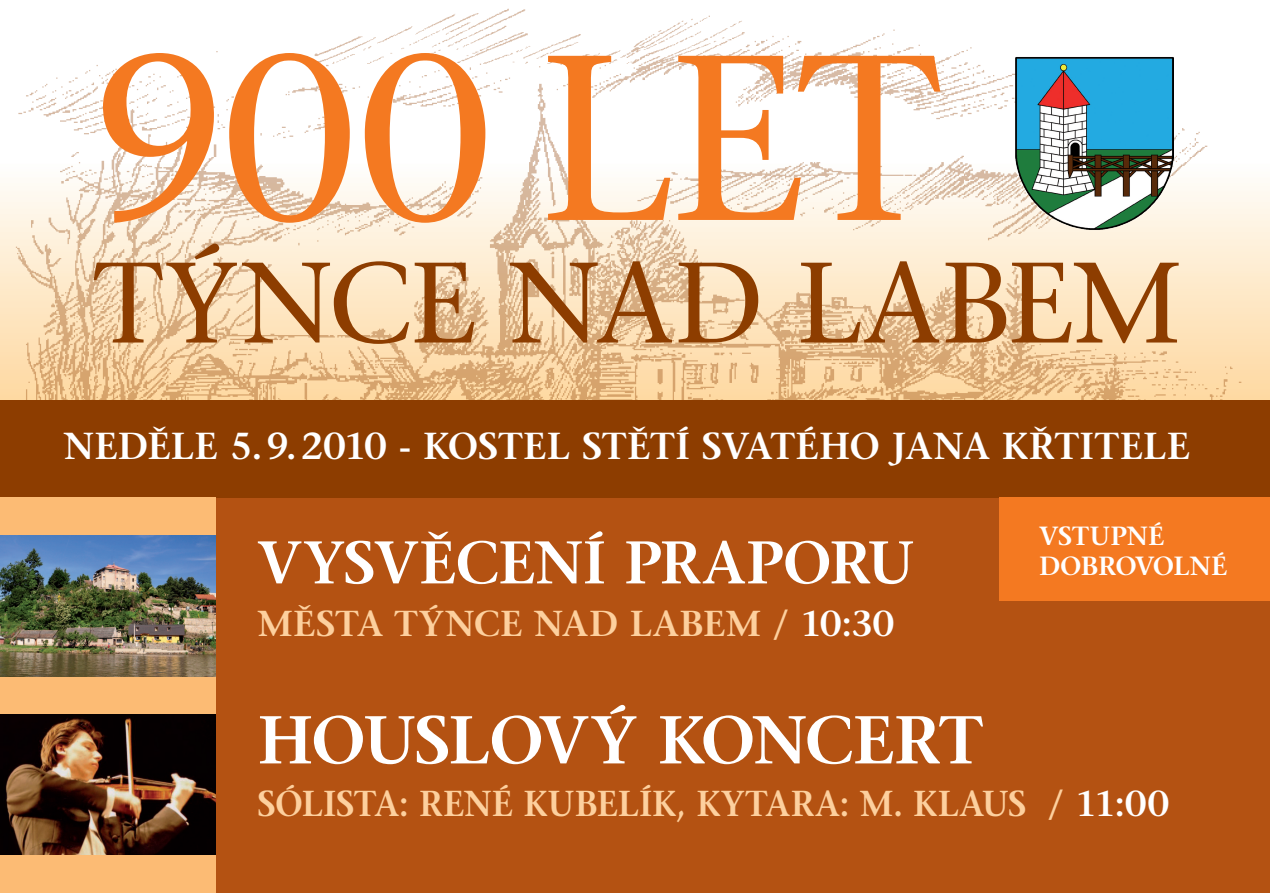
<style>
.page{position:relative;width:1270px;height:893px;background:#fff}
.page>*{position:absolute;margin:0;border:0;box-sizing:border-box;transform-origin:0 0}
.t1{font:234.45px "Stone Serif CE";letter-spacing:-.02em;color:#f47921}
.t2{font:114px "Stone Serif CE";letter-spacing:-.005em;color:#8d3d00}
.t3{font:600 67.43px "Stone Serif CE";letter-spacing:-.035em;color:#fff}
.t4{font:600 60px "Stone Serif CE";letter-spacing:-.025em;color:#fff}
.t5{font:600 37.5px "Stone Serif CE";letter-spacing:-.005em;color:#fff}
.t6{font:600 36px "Stone Serif CE";letter-spacing:-.01em;color:#fdd09e;scale:.95 1}
.t7{font:600 36px "Stone Serif CE";letter-spacing:-.01em;color:#fdd09e}
.t8{font:600 36px "Stone Serif CE";color:#fff}
.t9{font:600 26.25px/30px "Stone Serif CE";letter-spacing:-.01em;color:#fff}
.s1{color:#fff}
.s2{color:#fdd09e}
</style>
<div class="page">
<div style="left:0;top:493px;width:1269px;height:400px;background:#b45212"></div>
<img style="left:3px;top:8px;width:1266px;height:392px">
<img style="left:1015px;top:56px;width:157px;height:174px">
<div style="left:0;top:400px;width:1269px;height:98px;background:#8d3d00"></div>
<div style="left:999px;top:497px;width:270px;height:104px;background:#f47921"></div>
<div style="left:0;top:497px;width:216px;height:396px;background:#fcbb74"></div>
<img style="left:0;top:536px;width:216px;height:140px">
<img style="left:0;top:715px;width:216px;height:140px">
<h1 class="t1" style="left:93px;top:5px;width:848px">900 LET</h1>
<h2 class="t2" style="left:93px;top:238px;width:1089px">TÝNCE NAD LABEM</h2>
<p class="t5" style="left:64px;top:425px;width:27px">NEDĚLE</p>
<p class="t5" style="left:230px;top:425px;width:568px">5. 9. 2010 - KOSTEL STĚTÍ SVATÉH</p>
<p class="t5" style="left:849px;top:425px;width:342px">O JANA KŘTITELE</p>
<h3 class="t4" style="left:257px;top:528px;width:659px">VYSVĚCENÍ PRAPORU</h3>
<p class="t7" style="left:257px;top:603px;width:638px">MĚSTA TÝNCE NAD LABEM / <span class="s1">10:30</span></p>
<p class="t9" style="left:1039px;top:521px;width:188px">VSTUPNÉ<br>DOBROVOLNÉ</p>
<h3 class="t3" style="left:257px;top:702px;width:727px">HOUSLOVÝ KONCERT</h3>
<p class="t6" style="left:257px;top:783px;width:196px">SÓLISTA: REN</p>
<p class="t6" style="left:491px;top:783px;width:58px">É KUBELÍK</p>
<p class="t6" style="left:676px;top:783px;width:121px">, KY TARA</p>
<p class="t6" style="left:839px;top:783px;width:102px">: M. KLAUS</p>
<p class="t8" style="left:1047px;top:783px;width:123px"><span class="s2">/</span> 11:00</p>
</div>
